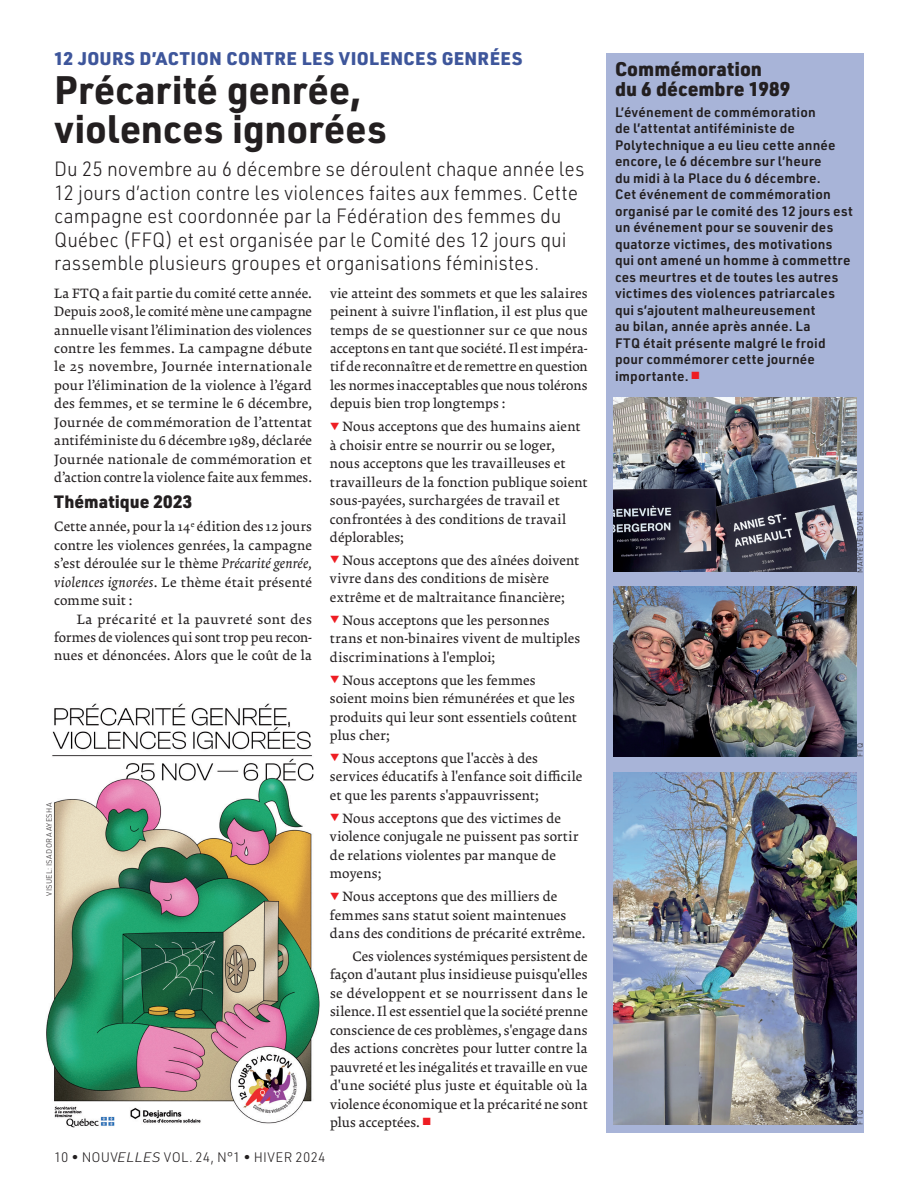
<style>
.page{position:relative;width:918px;height:1188px;background:#fff}
.page>*{position:absolute;margin:0;border:0;box-sizing:border-box;transform-origin:0 0}
.t1{font:700 39px/39px "URWDIN";color:#231f20}
.t2{font:300 20.25px/23.5px "URWDIN";letter-spacing:-.005em;color:#231f20;scale:.95 1}
.t3{font:900 19.5px/19.5px "URWDIN";color:#231f20}
.t4{font:900 18px "URWDIN";letter-spacing:.025em;color:#3e569b}
.t5{font:900 17.55px "URWDIN";letter-spacing:.005em;color:#231f20}
.t6{font:13.5px/18.5px "Krete";letter-spacing:.005em;color:#231f20}
.t7{font:600 13.5px/16.5px "URWDIN";letter-spacing:.015em;color:#231f20}
.t8{font:300 13.5px "URWDIN";letter-spacing:.015em;color:#231f20}
.t9{font:300 7.5px "URWDIN";letter-spacing:.06em;color:#231f20}
.s1{font-style:italic}
.s2{color:#ee1d23}
</style>
<div class="page">
<div style="left:606px;top:53px;width:258px;height:1079px;background:#a8b4d8"></div>
<img style="left:46px;top:703px;width:274px;height:425px">
<img style="left:614px;top:398px;width:242px;height:174px">
<img style="left:614px;top:772px;width:243px;height:353px">
<img style="left:613px;top:586px;width:243px;height:170px">
<h3 class="t4" style="left:54px;top:46px;width:470px">12 JOURS D’ACTION CONTRE LES VIOLENCES GENRÉES</h3>
<h1 class="t1" style="left:54px;top:69px;width:334px">Précarité genrée, violences ignorées</h1>
<p class="t2" style="left:54px;top:156px;width:559px">Du 25 novembre au 6 décembre se déroulent chaque année les 12 jours d’action contre les violences faites aux femmes. Cette campagne est coordonnée par la Fédération des femmes du Québec (FFQ) et est organisée par le Comité des 12 jours qui rassemble plusieurs groupes et organisations féministes.</p>
<p class="t6" style="left:54px;top:284px;width:259px;text-align:justify">La FTQ a fait partie du comité cette année.<br>Depuis 2008, le comité mène une campagne annuelle visant l’élimination des violences contre les femmes. La campagne débute le 25 novembre, Journée internationale pour l’élimination de la violence à l’égard des femmes, et se termine le 6 décembre, Journée de commémoration de l’attentat antiféministe du 6 décembre 1989, déclarée Journée nationale de commémoration et d’action contre la violence faite aux femmes.</p>
<p class="t5" style="left:54px;top:490px;width:140px">Thématique 2023</p>
<p class="t6" style="left:54px;top:517px;width:259px;text-align:justify">Cette année, pour la 14<sup>e</sup> édition des 12 jours contre les violences genrées, la campagne s’est déroulée sur le thème <span class="s1">Précarité genrée, violences ignorées</span>. Le thème était présenté comme suit :</p>
<p class="t6" style="left:54px;top:610px;width:259px;text-align:justify;text-indent:22px">La précarité et la pauvreté sont des formes de violences qui sont trop peu recon&shy;nues et dénoncées. Alors que le coût de la</p>
<p class="t6" style="left:330px;top:284px;width:259px;text-align:justify">vie atteint des sommets et que les salaires peinent à suivre l'inflation, il est plus que temps de se questionner sur ce que nous acceptons en tant que société. Il est impéra&shy;tif de reconnaître et de remettre en question les normes inacceptables que nous tolérons depuis bien trop longtemps :</p>
<p class="t6" style="left:330px;top:417px;width:259px"><span class="s2">▼</span> Nous acceptons que des humains aient à choisir entre se nourrir ou se loger, nous acceptons que les travailleuses et travailleurs de la fonction publique soient sous-payées, surchargées de travail et confrontées à des conditions de travail déplorables;</p>
<p class="t6" style="left:330px;top:551px;width:251px"><span class="s2">▼</span> Nous acceptons que des aînées doivent vivre dans des conditions de misère extrême et de maltraitance financière;</p>
<p class="t6" style="left:330px;top:611px;width:252px"><span class="s2">▼</span> Nous acceptons que les personnes trans et non-binaires vivent de multiples discriminations à l'emploi;</p>
<p class="t6" style="left:330px;top:671px;width:248px"><span class="s2">▼</span> Nous acceptons que les femmes<br>soient moins bien rémunérées et que les produits qui leur sont essentiels coûtent plus cher;</p>
<p class="t6" style="left:330px;top:749px;width:254px"><span class="s2">▼</span> Nous acceptons que l'accès à des services éducatifs à l'enfance soit difficile et que les parents s'appauvrissent;</p>
<p class="t6" style="left:330px;top:809px;width:250px"><span class="s2">▼</span> Nous acceptons que des victimes de violence conjugale ne puissent pas sortir de relations violentes par manque de moyens;</p>
<p class="t6" style="left:330px;top:887px;width:257px"><span class="s2">▼</span> Nous acceptons que des milliers de femmes sans statut soient maintenues dans des conditions de précarité extrême.</p>
<p class="t6" style="left:330px;top:947px;width:259px;text-align:justify;text-indent:22px">Ces violences systémiques persistent de façon d'autant plus insidieuse puisqu'elles se développent et se nourrissent dans le silence. Il est essentiel que la société prenne conscience de ces problèmes, s'engage dans des actions concrètes pour lutter contre la pauvreté et les inégalités et travaille en vue d'une société plus juste et équitable où la violence économique et la précarité ne sont plus acceptées. <span class="s2">■</span></p>
<p class="t9" style="left:44px;top:896px;width:95px;rotate:-90deg">VISUEL: ISADORA AYESHA</p>
<p class="t8" style="left:54px;top:1149px;width:273px">10 • NOUV<span class="s1">ELLES</span> VOL. 24, N°1 • HIVER 2024</p>
<h3 class="t3" style="left:615px;top:59px;width:177px">Commémoration<br>du 6 décembre 1989</h3>
<p class="t7" style="left:615px;top:103px;width:239px">L’événement de commémoration<br>de l’attentat antiféministe de<br>Polytechnique a eu lieu cette année encore, le 6 décembre sur l’heure<br>du midi à la Place du 6 décembre.<br>Cet événement de commémoration organisé par le comité des 12 jours est un événement pour se souvenir des quatorze victimes, des motivations qui ont amené un homme à commettre ces meurtres et de toutes les autres victimes des violences patriarcales qui s’ajoutent malheureusement<br>au bilan, année après année. La<br>FTQ était présente malgré le froid pour commémorer cette journée importante. <span class="s2">■</span></p>
<p class="t9" style="left:855px;top:573px;width:63px;rotate:-90deg">MARYÈVE BOYER</p>
<p class="t9" style="left:855px;top:757px;width:16px;rotate:-90deg">FTQ</p>
<p class="t9" style="left:855px;top:1125px;width:16px;rotate:-90deg">FTQ</p>
</div>
